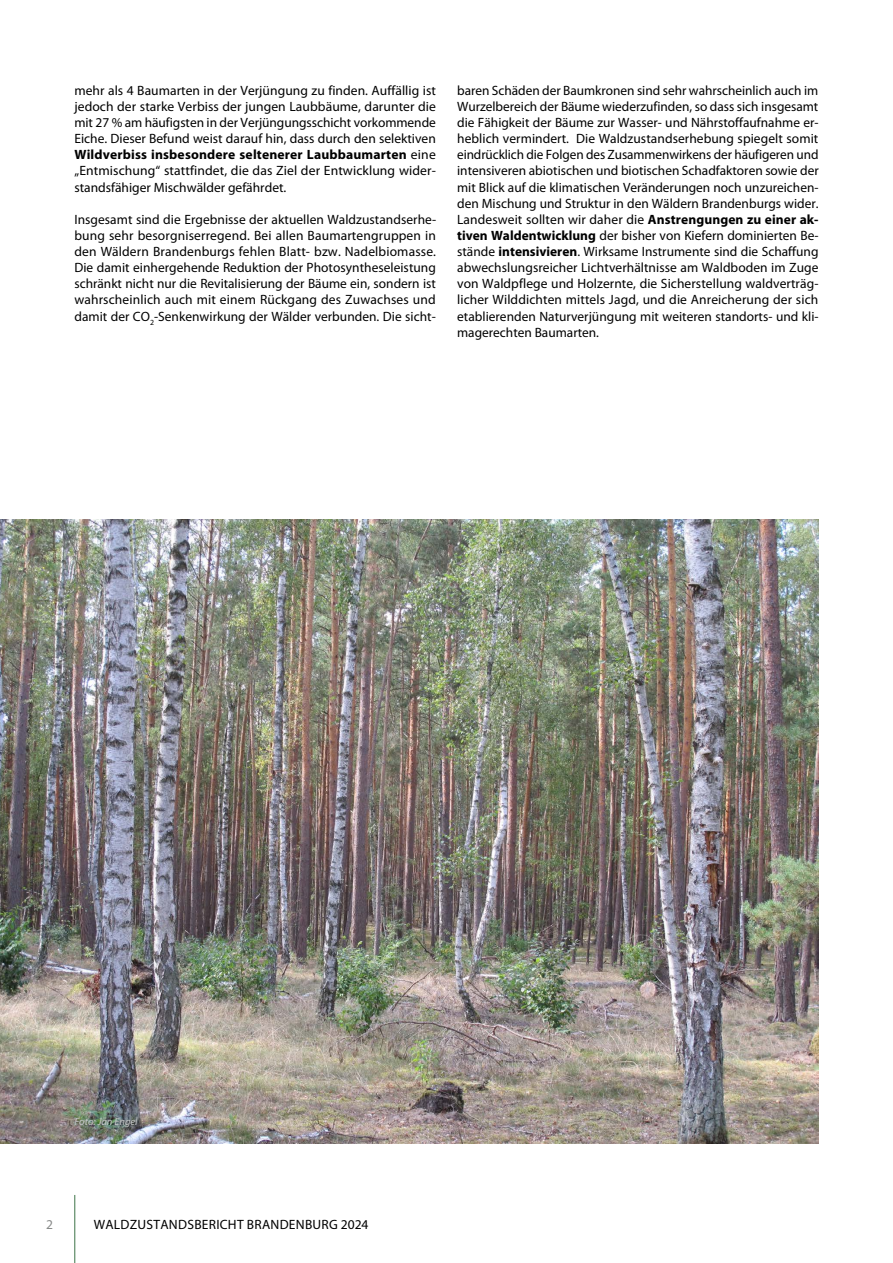
<style>
.page{position:relative;width:893px;height:1263px;background:#fff}
.page>*{position:absolute;margin:0;border:0;box-sizing:border-box;transform-origin:0 0}
.Fließtext_9pt_-_10_3{font:13.5px/16.2px "Myriad Pro";color:#000;text-align:justify}
.Fließtext_9pt_-_10_3-2{font:13.5px "Myriad Pro";letter-spacing:.02em;color:#000}
.t1{font:13.5px "Myriad Pro";color:#878988}
.Bildtext{font:italic 10.5px "Myriad Pro";color:#c5c7c7}
.s1{font-weight:700}
</style>
<div class="page">
<hr style="left:74px;top:1195px;width:1px;height:68px;background:#3d7448">
<img style="left:0;top:519px;width:819px;height:625px">
<p class="Fließtext_9pt_-_10_3" style="left:74px;top:82px;width:363px">mehr als 4 Baumarten in der Verjüngung zu finden. Auffällig ist jedoch der starke Verbiss der jungen Laubbäume, darunter die mit 27 % am häufigsten in der Verjüngungsschicht vorkommende Eiche. Dieser Befund weist darauf hin, dass durch den selektiven <span class="s1">Wildverbiss insbesondere seltenerer Laubbaumarten</span> eine „Entmischung“ stattfindet, die das Ziel der Entwicklung wider&shy;standsfähiger Mischwälder gefährdet.</p>
<p class="Fließtext_9pt_-_10_3" style="left:74px;top:211px;width:363px">Insgesamt sind die Ergebnisse der aktuellen Waldzustandserhe&shy;bung sehr besorgniserregend. Bei allen Baumartengruppen in den Wäldern Brandenburgs fehlen Blatt- bzw. Nadelbiomasse.<br>Die damit einhergehende Reduktion der Photosyntheseleistung schränkt nicht nur die Revitalisierung der Bäume ein, sondern ist wahrscheinlich auch mit einem Rückgang des Zuwachses und damit der CO<sub>2</sub>-Senkenwirkung der Wälder verbunden. Die sicht-</p>
<p class="Fließtext_9pt_-_10_3" style="left:457px;top:82px;width:363px">baren Schäden der Baumkronen sind sehr wahrscheinlich auch im Wurzelbereich der Bäume wiederzufinden, so dass sich insgesamt die Fähigkeit der Bäume zur Wasser- und Nährstoffaufnahme er&shy;heblich vermindert. Die Waldzustandserhebung spiegelt somit eindrücklich die Folgen des Zusammenwirkens der häufigeren und intensiveren abiotischen und biotischen Schadfaktoren sowie der mit Blick auf die klimatischen Veränderungen noch unzureichen&shy;den Mischung und Struktur in den Wäldern Brandenburgs wider.<br>Landesweit sollten wir daher die <span class="s1">Anstrengungen zu einer ak&shy;tiven Waldentwicklung</span> der bisher von Kiefern dominierten Be&shy;stände <span class="s1">intensivieren</span>. Wirksame Instrumente sind die Schaffung abwechslungsreicher Lichtverhältnisse am Waldboden im Zuge von Waldpflege und Holzernte, die Sicherstellung waldverträg&shy;licher Wilddichten mittels Jagd, und die Anreicherung der sich etablierenden Naturverjüngung mit weiteren standorts- und kli&shy;magerechten Baumarten.</p>
<p class="Bildtext" style="left:74px;top:1115px;width:65px">Foto: Jan Engel</p>
<p class="t1" style="left:46px;top:1216px;width:8px">2</p>
<p class="Fließtext_9pt_-_10_3-2" style="left:94px;top:1216px;width:276px">WALDZUSTANDSBERICHT BRANDENBURG 2024</p>
</div>
